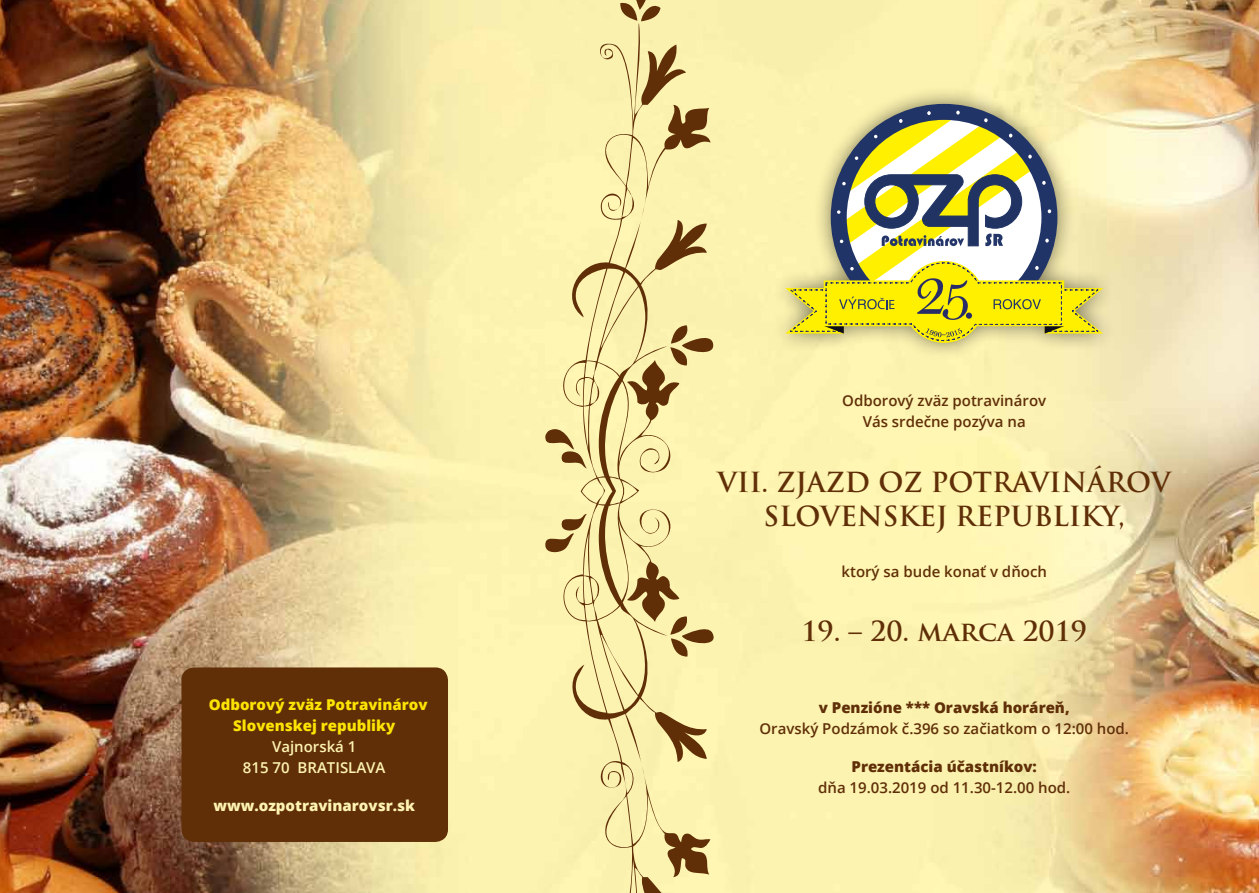
<style>
.page{position:relative;width:1259px;height:893px;background:#fff}
.page>*{position:absolute;margin:0;border:0;box-sizing:border-box;transform-origin:0 0}
.t1{font:700 27px/34.5px "Trajan Pro";color:#602f08}
.t2{font:600 15px/21px "Open Sans";color:#602f08;text-align:center}
.t3{font:800 15px "Open Sans";color:#602f08}
.t4{font:800 15px/21px "Open Sans";color:#fce303;text-align:center}
.t5{font:600 15px/21px "Open Sans";color:#fef3b1;text-align:center}
.t6{font:800 15px "Open Sans";color:#fef3b1}
</style>
<div class="page">
<img style="left:0;top:0;width:1259px;height:893px">
<div style="left:770px;top:85px;width:348px;height:276px;background:#000;opacity:.5"></div>
<svg style="left:785px;top:106px;width:318px;height:237px"></svg>
<svg style="left:710px;top:616px;width:11px;height:41px"></svg>
<svg style="left:710px;top:325px;width:7px;height:40px"></svg>
<svg style="left:620px;top:0;width:40px;height:20px"></svg>
<svg style="left:544px;top:514px;width:9px;height:40px"></svg>
<svg style="left:544px;top:424px;width:9px;height:44px"></svg>
<svg style="left:553px;top:20px;width:157px;height:873px;background:#e9db9c"></svg>
<div style="left:181px;top:667px;width:267px;height:175px;background:#602f08;border-radius:13px"></div>
<p class="t4" style="left:209px;top:693px;width:220px">Odborový zväz Potravinárov<br>Slovenskej republiky</p>
<p class="t5" style="left:243px;top:736px;width:144px">Vajnorská 1<br>815 70 BRATISLAVA</p>
<p class="t6" style="left:213px;top:794px;width:203px">www.ozpotravinarovsr.sk</p>
<p class="t2" style="left:842px;top:390px;width:205px">Odborový zväz potravinárov<br>Vás srdečne pozýva na</p>
<h1 class="t1" style="left:763px;top:465px;width:386px;text-indent:-46px">VII. ZJAZD OZ POTRAVI NÁROV<br>SLOVENS KEJ REPUBLIKY,</h1>
<p class="t2" style="left:841px;top:561px;width:207px">ktorý sa bude konať v dňoch</p>
<h1 class="t1" style="left:801px;top:614px;width:287px">19. – 20. MARCA 2019</h1>
<p class="t3" style="left:819px;top:696px;width:252px">v Penzióne *** Oravská horáreň,</p>
<p class="t2" style="left:759px;top:718px;width:371px">Oravský Podzámok č.396 so začiatkom o 12:00 hod.</p>
<p class="t3" style="left:851px;top:755px;width:187px">Prezentácia účastníkov:</p>
<p class="t2" style="left:818px;top:777px;width:254px">dňa 19.03.2019 od 11.30-12.00 hod.</p>
</div>
